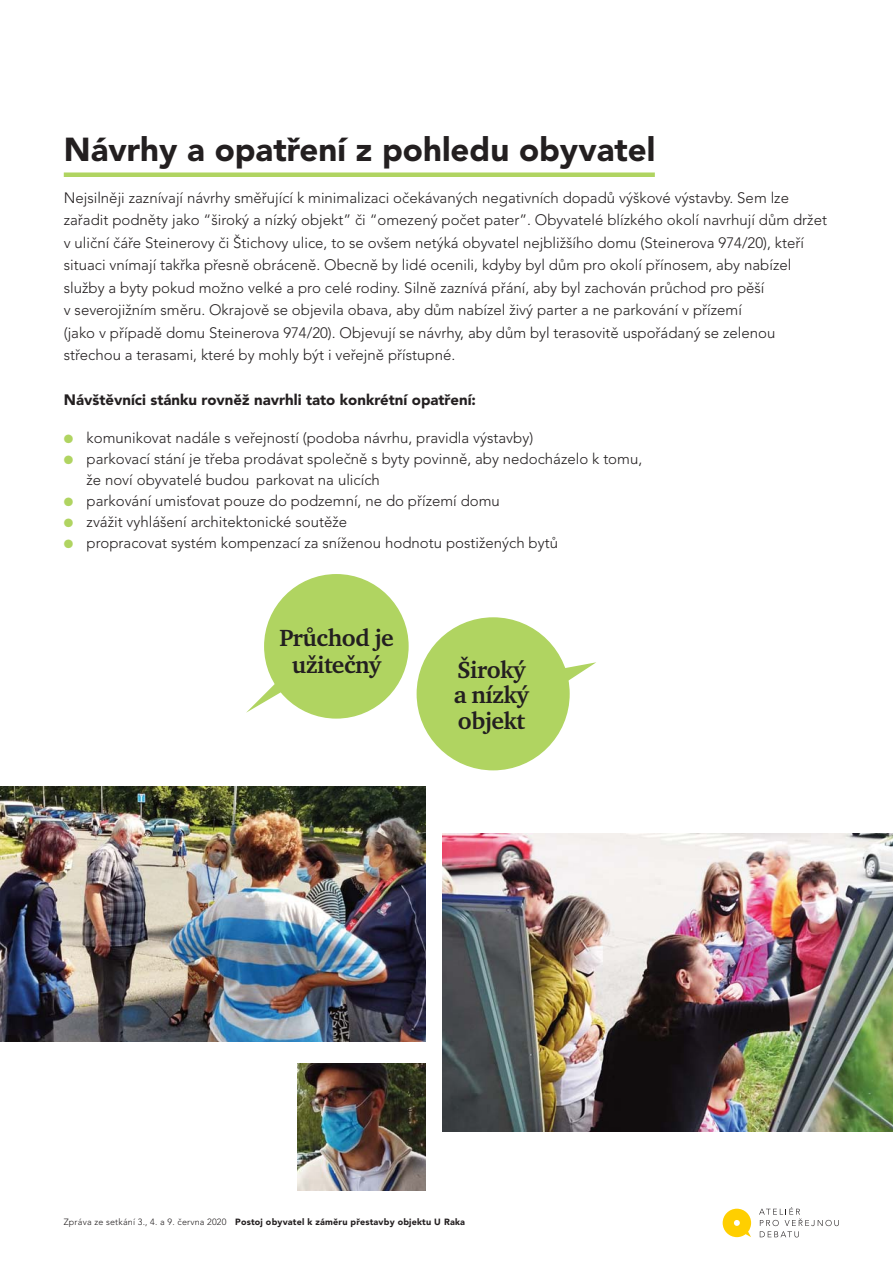
<style>
.page{position:relative;width:893px;height:1263px;background:#fff}
.page>*{position:absolute;margin:0;border:0;box-sizing:border-box;transform-origin:0 0}
.t1{font:900 33px "Avenir";color:#231f20}
.t2{font:700 24px/25.5px "Charter ITC Pro";letter-spacing:-.02em;color:#231f20}
.t3{font:300 15px/22.5px "Avenir";color:#231f20}
.t4{font:900 15px "Avenir";color:#231f20}
.t5{font:900 9px "Avenir";letter-spacing:.02em;color:#231f20}
.s1{color:#b0d461}
.s2{font-weight:300}
</style>
<div class="page">
<svg style="left:759px;top:1207px;width:80px;height:30px"></svg>
<svg style="left:723px;top:1209px;width:28px;height:28px"></svg>
<img style="left:0;top:787px;width:425px;height:255px">
<img style="left:298px;top:1063px;width:127px;height:128px">
<img style="left:442px;top:833px;width:451px;height:298px">
<div style="left:64px;top:172px;width:591px;height:5px;background:#b0d461"></div>
<div style="left:417px;top:617px;width:153px;height:153px;background:#b0d461;border-radius:50%"></div>
<div style="left:264px;top:574px;width:145px;height:145px;background:#b0d461;border-radius:50%"></div>
<svg style="left:562px;top:662px;width:34px;height:23px"></svg>
<svg style="left:246px;top:674px;width:48px;height:39px"></svg>
<h1 class="t1" style="left:64px;top:136px;width:593px">Návrhy a opatření z pohledu obyvatel</h1>
<p class="t3" style="left:64px;top:187px;width:765px">Nejsilněji zaznívají návrhy směřující k minimalizaci očekávaných negativních dopadů výškové výstavby. Sem lze zařadit podněty jako “široký a nízký objekt” či “omezený počet pater”. Obyvatelé blízkého okolí navrhují dům držet v uliční čáře Steinerovy či Štichovy ulice, to se ovšem netýká obyvatel nejbližšího domu (Steinerova 974/20), kteří situaci vnímají takřka přesně obráceně. Obecně by lidé ocenili, kdyby byl dům pro okolí přínosem, aby nabízel služby a byty pokud možno velké a pro celé rodiny. Silně zaznívá přání, aby byl zachován průchod pro pěší<br>v severojižním směru. Okrajově se objevila obava, aby dům nabízel živý parter a ne parkování v přízemí<br>(jako v případě domu Steinerova 974/20). Objevují se návrhy, aby dům byl terasovitě uspořádaný se zelenou střechou a terasami, které by mohly být i veřejně přístupné.</p>
<p class="t4" style="left:64px;top:394px;width:414px">Návštěvníci stánku rovněž navrhli tato konkrétní opatření:</p>
<p class="t3" style="left:64px;top:427px;width:471px"><span class="s1">●</span> komunikovat nadále s veřejností (podoba návrhu, pravidla výstavby)</p>
<p class="t3" style="left:86px;top:449px;width:557px;line-height:21px;text-indent:-23px"><span class="s1">●</span> parkovací stání je třeba prodávat společně s byty povinně, aby nedocházelo k tomu, že noví obyvatelé budou parkovat na ulicích</p>
<p class="t3" style="left:64px;top:490px;width:438px"><span class="s1">●</span> parkování umisťovat pouze do podzemní, ne do přízemí domu</p>
<p class="t3" style="left:64px;top:511px;width:285px"><span class="s1">●</span> zvážit vyhlášení architektonické soutěže</p>
<p class="t3" style="left:64px;top:532px;width:496px"><span class="s1">●</span> propracovat systém kompenzací za sníženou hodnotu postižených bytů</p>
<h2 class="t2" style="left:279px;top:624px;width:116px;line-height:27px;text-align:center">Průchod je užitečný</h2>
<h2 class="t2" style="left:454px;top:657px;width:77px">Široký a nízký objekt</h2>
<p class="t5" style="left:64px;top:1218px;width:403px"><span class="s2">Zpráva ze setkání 3., 4. a 9. června 2020</span> Postoj obyvatel k záměru přestavby objektu U Raka</p>
</div>
